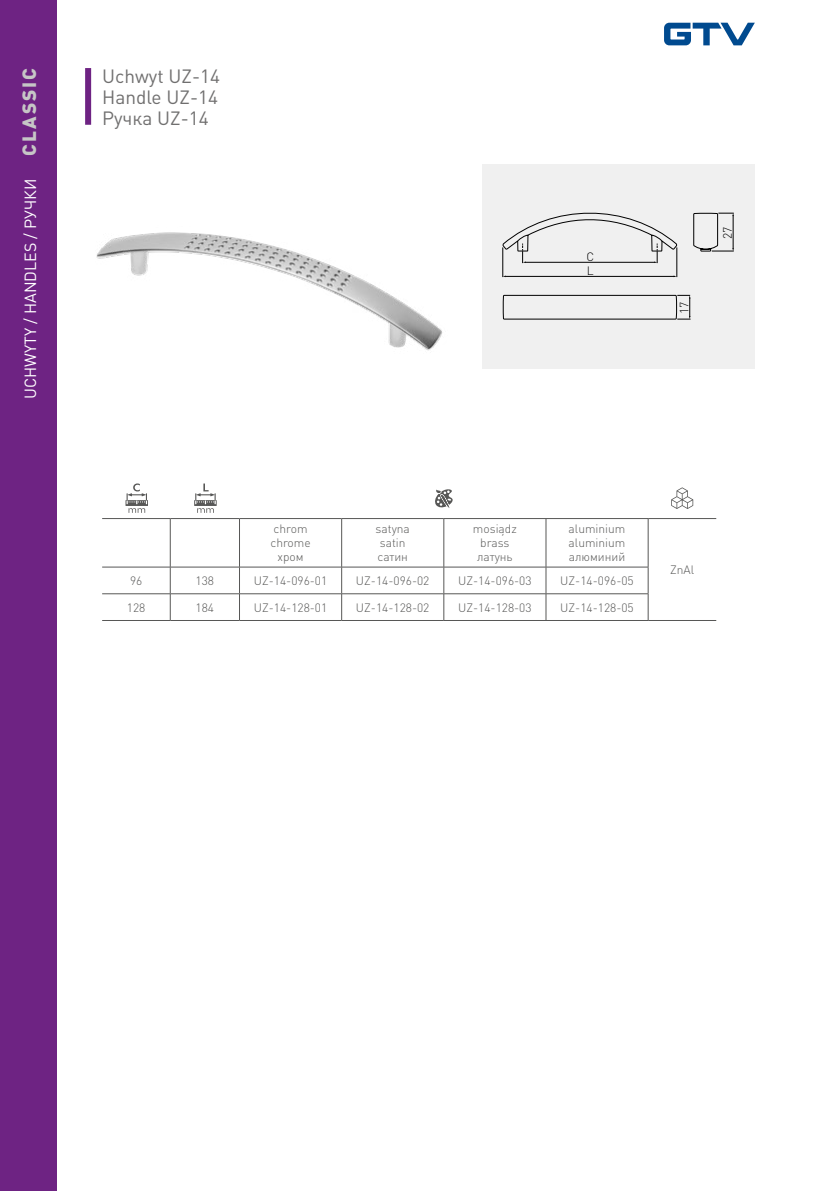
<style>
.page{position:relative;width:840px;height:1191px;background:#fff}
.page>*{position:absolute;margin:0;border:0;box-sizing:border-box;transform-origin:0 0}
.t1{font:19px/21px "DIN Pro";color:#706f6f;text-align:justify}
.t2{font:16px "DIN Pro";color:#fff}
.t3{font:300 12px/14px "DIN Pro";color:#575756;text-align:center}
.t4{font:300 12px/13.8px "DIN Pro";color:#000}
.s1{font-weight:900;font-size:19px;color:#c6c6c6}
</style>
<div class="page">
<div style="left:482px;top:164px;width:272px;height:204px;background:#f0f0f0"></div>
<div style="left:85px;top:68px;width:6px;height:57px;background:#6e2383"></div>
<div style="left:0;top:0;width:57px;height:1191px;background:#6e2383"></div>
<img style="left:96px;top:232px;width:347px;height:119px">
<svg style="left:664px;top:23px;width:90px;height:22px"></svg>
<hr style="left:341px;top:519px;width:1px;height:48px;background:#575756">
<hr style="left:443px;top:519px;width:1px;height:48px;background:#575756">
<svg style="left:341px;top:568px;width:1px;height:52px"></svg>
<svg style="left:443px;top:568px;width:1px;height:52px"></svg>
<hr style="left:545px;top:519px;width:1px;height:48px;background:#575756">
<hr style="left:102px;top:567px;width:68px;height:1px;background:#575756">
<hr style="left:170px;top:567px;width:69px;height:1px;background:#575756">
<hr style="left:239px;top:567px;width:102px;height:1px;background:#575756">
<hr style="left:341px;top:567px;width:102px;height:1px;background:#575756">
<hr style="left:443px;top:567px;width:102px;height:1px;background:#575756">
<hr style="left:545px;top:567px;width:103px;height:1px;background:#575756">
<hr style="left:102px;top:593px;width:68px;height:1px;background:#575756">
<hr style="left:170px;top:593px;width:69px;height:1px;background:#575756">
<hr style="left:239px;top:593px;width:102px;height:1px;background:#575756">
<hr style="left:341px;top:593px;width:102px;height:1px;background:#575756">
<hr style="left:443px;top:593px;width:102px;height:1px;background:#575756">
<hr style="left:239px;top:620px;width:102px;height:1px;background:#575756">
<hr style="left:341px;top:620px;width:102px;height:1px;background:#575756">
<hr style="left:443px;top:620px;width:102px;height:1px;background:#575756">
<hr style="left:545px;top:593px;width:103px;height:1px;background:#575756">
<svg style="left:545px;top:567px;width:1px;height:53px"></svg>
<hr style="left:545px;top:620px;width:102px;height:1px;background:#575756">
<hr style="left:102px;top:620px;width:68px;height:1px;background:#575756">
<hr style="left:170px;top:519px;width:1px;height:48px;background:#575756">
<hr style="left:239px;top:519px;width:1px;height:48px;background:#575756">
<svg style="left:170px;top:567px;width:1px;height:53px"></svg>
<svg style="left:239px;top:567px;width:1px;height:53px"></svg>
<hr style="left:170px;top:620px;width:69px;height:1px;background:#575756">
<hr style="left:647px;top:519px;width:1px;height:48px;background:#575756">
<svg style="left:647px;top:567px;width:1px;height:53px"></svg>
<hr style="left:647px;top:620px;width:68px;height:1px;background:#575756">
<hr style="left:102px;top:518px;width:68px;height:1px;background:#575756">
<hr style="left:170px;top:518px;width:69px;height:1px;background:#575756">
<hr style="left:239px;top:518px;width:102px;height:1px;background:#575756">
<hr style="left:341px;top:518px;width:102px;height:1px;background:#575756">
<hr style="left:443px;top:518px;width:102px;height:1px;background:#575756">
<hr style="left:545px;top:518px;width:102px;height:1px;background:#575756">
<hr style="left:647px;top:518px;width:68px;height:1px;background:#575756">
<svg style="left:125px;top:483px;width:23px;height:30px"></svg>
<svg style="left:194px;top:483px;width:22px;height:30px"></svg>
<svg style="left:435px;top:489px;width:17px;height:19px"></svg>
<svg style="left:671px;top:487px;width:21px;height:22px"></svg>
<svg style="left:502px;top:213px;width:231px;height:107px"></svg>
<h2 class="t2" style="left:19px;top:399px;width:332px;rotate:-90deg">UCHWYTY / HANDLES / РУЧКИ <span class="s1">CLASSIC</span></h2>
<h1 class="t1" style="left:102px;top:64px;width:119px">Uchwyt UZ-14<br>Handle UZ-14<br>Ручка UZ-14</h1>
<p class="t4" style="left:586px;top:249px;width:9px">C<br>L</p>
<p class="t4" style="left:676px;top:314px;width:14px;rotate:-90deg">17</p>
<p class="t4" style="left:719px;top:239px;width:14px;rotate:-90deg">27</p>
<p class="t3" style="left:270px;top:521px;width:42px">chrom chrome хром</p>
<p class="t3" style="left:375px;top:521px;width:36px;text-align:left">satyna satin сатин</p>
<p class="t3" style="left:472px;top:521px;width:45px">mosiądz brass латунь</p>
<p class="t3" style="left:568px;top:521px;width:58px;text-align:justify">aluminium aluminium алюминий</p>
<p class="t3" style="left:130px;top:573px;width:14px">96</p>
<p class="t3" style="left:195px;top:573px;width:20px">138</p>
<p class="t3" style="left:253px;top:573px;width:75px">UZ-14-096-01</p>
<p class="t3" style="left:356px;top:573px;width:75px">UZ-14-096-02</p>
<p class="t3" style="left:458px;top:573px;width:75px">UZ-14-096-03</p>
<p class="t3" style="left:560px;top:573px;width:75px">UZ-14-096-05</p>
<p class="t3" style="left:127px;top:600px;width:20px">128</p>
<p class="t3" style="left:195px;top:600px;width:20px">184</p>
<p class="t3" style="left:253px;top:600px;width:75px">UZ-14-128-01</p>
<p class="t3" style="left:356px;top:600px;width:75px">UZ-14-128-02</p>
<p class="t3" style="left:458px;top:600px;width:75px">UZ-14-128-03</p>
<p class="t3" style="left:560px;top:600px;width:75px">UZ-14-128-05</p>
<p class="t3" style="left:669px;top:562px;width:26px">ZnAl</p>
</div>
